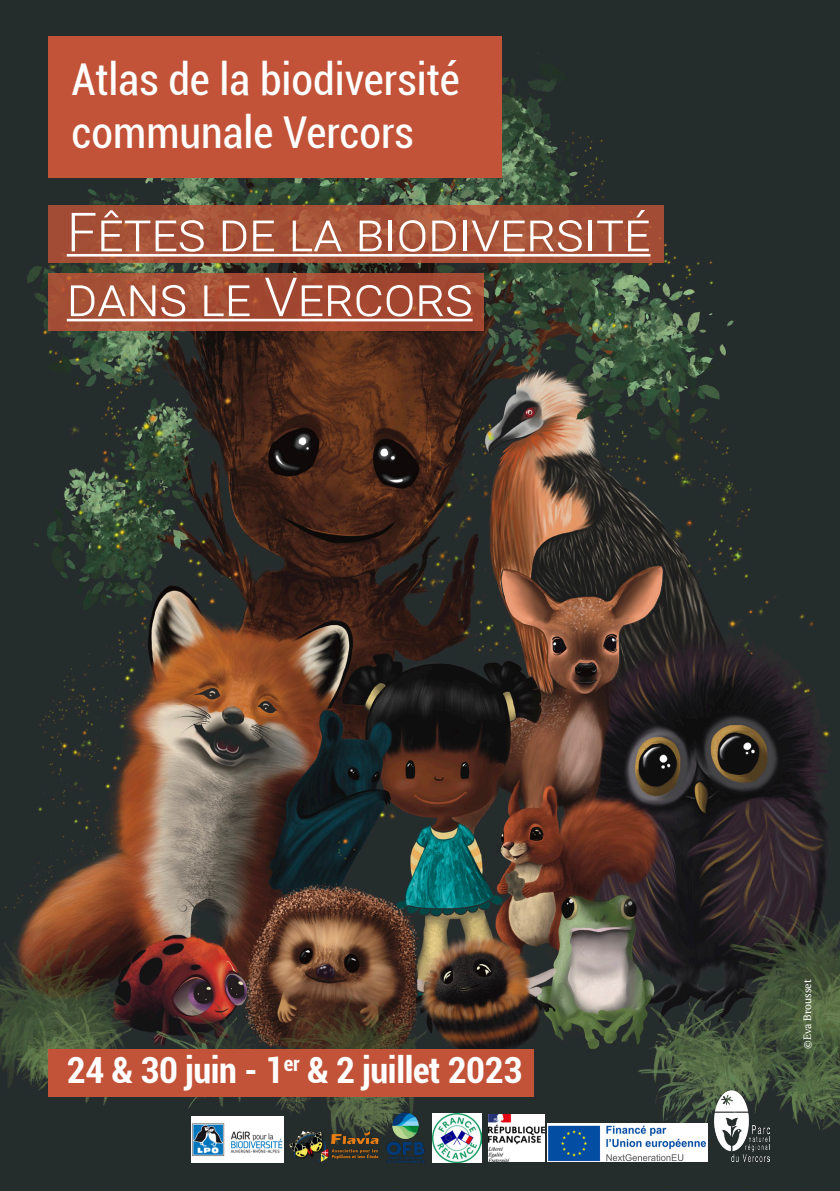
<style>
.page{position:relative;width:840px;height:1191px;background:#fff}
.page>*{position:absolute;margin:0;border:0;box-sizing:border-box;transform-origin:0 0}
.t1{font:300 54px "Roboto";color:#fff}
.t2{font:condensed 43.8px "Roboto";color:#fff}
.t3{font:700 condensed 36px "Roboto";letter-spacing:-.01em;color:#fff}
.CONTACT{font:10.8px "PT Serif";color:#fff}
</style>
<div class="page">
<img style="left:0;top:0;width:839px;height:1191px">
<svg style="left:48px;top:205px;width:615px;height:58px;background:#a7533a"></svg>
<div style="left:48px;top:1049px;width:485px;height:47px;background:#c25338"></div>
<svg style="left:48px;top:272px;width:435px;height:58px;background:#a34d35"></svg>
<hr style="left:67px;top:254px;width:583px;height:2px;background:#fff">
<hr style="left:67px;top:319px;width:405px;height:2px;background:#fff">
<img style="left:713px;top:1090px;width:56px;height:71px">
<div style="left:48px;top:36px;width:453px;height:142px;background:#c25338"></div>
<img style="left:382px;top:1107px;width:46px;height:60px">
<img style="left:287px;top:1117px;width:94px;height:59px">
<img style="left:192px;top:1116px;width:91px;height:46px">
<img style="left:432px;top:1113px;width:49px;height:49px">
<img style="left:488px;top:1114px;width:56px;height:47px">
<img style="left:547px;top:1123px;width:160px;height:38px">
<p class="t2" style="left:72px;top:49px;width:389px">Atlas de la biodiversité</p>
<p class="t2" style="left:72px;top:102px;width:343px">communale Vercors</p>
<p class="t1" style="left:67px;top:194px;width:584px">Fêtes de la biodiversité</p>
<p class="t1" style="left:67px;top:259px;width:407px">dans le Vercors</p>
<p class="t3" style="left:67px;top:1045px;width:456px">24 &amp; 30 juin - 1<sup>er</sup> &amp; 2 juillet 2023</p>
<p class="CONTACT" style="left:799px;top:1049px;width:71px;rotate:-90deg">©Eva Brousset</p>
</div>
